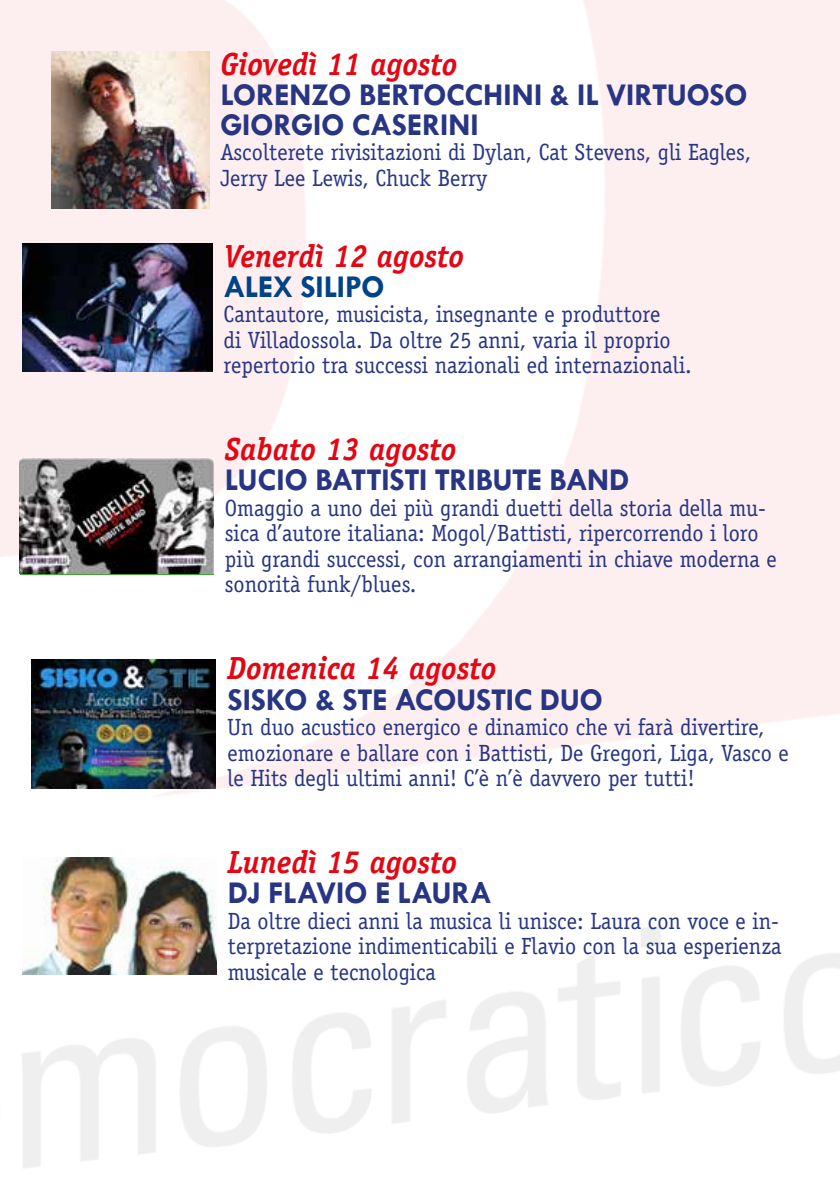
<style>
.page{position:relative;width:840px;height:1191px;background:#fff}
.page>*{position:absolute;margin:0;border:0;box-sizing:border-box;transform-origin:0 0}
.t1{font:700 32px/30px "Tw Cen";letter-spacing:-.015em;color:#283583}
.t2{font:italic 700 32px "Officina Serif";color:#e30613;scale:.95 1}
.t3{font:700 32px "Tw Cen";letter-spacing:-.015em;color:#048}
.t4{font:23.6px/25.4px "Officina Serif";color:#283583;scale:.95 1}
</style>
<div class="page">
<img style="left:0;top:0;width:839px;height:1168px">
<img style="left:51px;top:51px;width:158px;height:158px">
<img style="left:23px;top:244px;width:189px;height:127px">
<img style="left:20px;top:459px;width:193px;height:115px">
<img style="left:31px;top:659px;width:185px;height:129px">
<img style="left:23px;top:857px;width:193px;height:117px">
<h1 class="t2" style="left:220px;top:45px;width:251px">Giovedì 11 agosto</h1>
<h1 class="t1" style="left:220px;top:79px;width:528px">LORENZO BERTOCCHINI &amp; IL VIRTUOSO<br>GIORGIO CASERINI</h1>
<p class="t4" style="left:220px;top:140px;width:559px">Ascolterete rivisitazioni di Dylan, Cat Stevens, gli Eagles,<br>Jerry Lee Lewis, Chuck Berry</p>
<h1 class="t2" style="left:223px;top:237px;width:255px">Venerdì 12 agosto</h1>
<h1 class="t3" style="left:223px;top:267px;width:163px">ALEX SILIPO</h1>
<p class="t4" style="left:223px;top:302px;width:494px">Cantautore, musicista, insegnante e produttore<br>di Villadossola. Da oltre 25 anni, varia il proprio repertorio tra successi nazionali ed internazionali.</p>
<h1 class="t2" style="left:225px;top:430px;width:245px">Sabato 13 agosto</h1>
<h1 class="t1" style="left:225px;top:464px;width:406px">LUCIO BATTISTI TRIBUTE BAND</h1>
<p class="t4" style="left:225px;top:495px;width:582px">Omaggio a uno dei più grandi duetti della storia della mu&shy;sica d’autore italiana: Mogol/Battisti, ripercorrendo i loro più grandi successi, con arrangiamenti in chiave moderna e sonorità funk/blues.</p>
<h1 class="t2" style="left:227px;top:649px;width:284px">Domenica 14 agosto</h1>
<h1 class="t1" style="left:227px;top:683px;width:377px">SISKO &amp; STE ACOUSTIC DUO</h1>
<p class="t4" style="left:227px;top:714px;width:592px">Un duo acustico energico e dinamico che vi farà divertire, emozionare e ballare con i Battisti, De Gregori, Liga, Vasco e le Hits degli ultimi anni! C’è n’è davvero per tutti!</p>
<h1 class="t2" style="left:227px;top:843px;width:243px">Lunedì 15 agosto</h1>
<h1 class="t1" style="left:227px;top:877px;width:265px">DJ FLAVIO E LAURA</h1>
<p class="t4" style="left:227px;top:908px;width:584px;text-align:justify">Da oltre dieci anni la musica li unisce: Laura con voce e in&shy;terpretazione indimenticabili e Flavio con la sua esperienza musicale e tecnologica</p>
</div>
